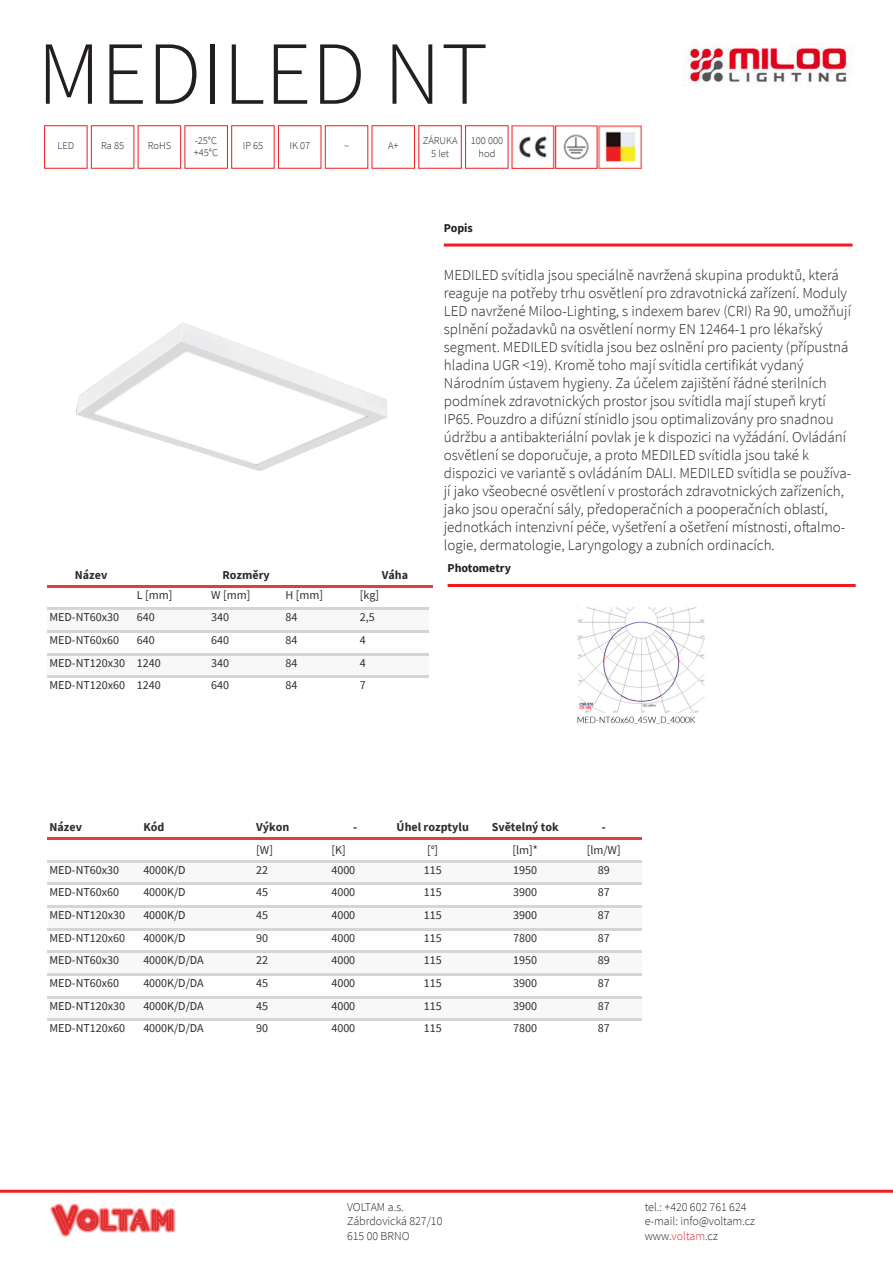
<style>
.page{position:relative;width:893px;height:1263px;background:#fff}
.page>*{position:absolute;margin:0;border:0;box-sizing:border-box;transform-origin:0 0}
.t1{font:300 90px "Source Sans Pro";color:#231f20}
.t2{font:300 15px/18px "Source Sans Pro";color:#231f20}
.t3{font:12px "Source Sans Pro";letter-spacing:-.005em;color:#2a2e31}
.t4{font:300 12px/14.4px "Source Sans Pro";color:#231f20}
.t5{font:700 12px "Source Sans Pro";color:#2a2e31}
.t6{font:700 12px "Source Sans Pro";color:#231f20}
.t7{font:300 10.5px/12.6px "Source Sans Pro";color:#231f20;text-align:center}
.s1{color:#ee1d23}
</style>
<div class="page">
<hr style="left:0;top:1190px;width:893px;height:3px;background:#ee1d23">
<hr style="left:448px;top:584px;width:408px;height:3px;background:#ee1d23">
<svg style="left:444px;top:243px;width:408px;height:4px;background:#f15358"></svg>
<div style="left:44px;top:125px;width:43px;height:44px;border:1px solid #ee1d23"></div>
<div style="left:91px;top:125px;width:43px;height:44px;border:1px solid #ee1d23"></div>
<div style="left:138px;top:125px;width:43px;height:44px;border:1px solid #ee1d23"></div>
<div style="left:185px;top:125px;width:43px;height:44px;border:1px solid #ee1d23"></div>
<div style="left:231px;top:125px;width:44px;height:44px;border:1px solid #ee1d23"></div>
<div style="left:278px;top:125px;width:43px;height:44px;border:1px solid #ee1d23"></div>
<div style="left:372px;top:125px;width:43px;height:44px;border:1px solid #ee1d23"></div>
<div style="left:325px;top:125px;width:43px;height:44px;border:1px solid #ee1d23"></div>
<div style="left:418px;top:125px;width:44px;height:44px;border:1px solid #ee1d23"></div>
<div style="left:465px;top:125px;width:43px;height:44px;border:1px solid #ee1d23"></div>
<img style="left:511px;top:125px;width:131px;height:44px">
<img style="left:684px;top:43px;width:169px;height:43px">
<img style="left:50px;top:1203px;width:126px;height:34px">
<div style="left:48px;top:609px;width:384px;height:23px;background:#f7f8f7"></div>
<div style="left:48px;top:654px;width:384px;height:23px;background:#f7f8f7"></div>
<hr style="left:47px;top:585px;width:385px;height:2px;background:#e33e3e">
<hr style="left:47px;top:607px;width:385px;height:3px;background:#d4d6d4">
<hr style="left:47px;top:630px;width:385px;height:3px;background:#d4d6d4">
<hr style="left:47px;top:653px;width:385px;height:3px;background:#d4d6d4">
<hr style="left:47px;top:675px;width:385px;height:3px;background:#d4d6d4">
<div style="left:48px;top:861px;width:593px;height:23px;background:#f7f8f7"></div>
<div style="left:48px;top:906px;width:593px;height:23px;background:#f7f8f7"></div>
<div style="left:48px;top:952px;width:593px;height:22px;background:#f7f8f7"></div>
<div style="left:48px;top:997px;width:593px;height:23px;background:#f7f8f7"></div>
<hr style="left:47px;top:837px;width:594px;height:3px;background:#e33e3e">
<hr style="left:47px;top:859px;width:594px;height:3px;background:#d4d6d4">
<hr style="left:47px;top:882px;width:594px;height:3px;background:#d4d6d4">
<hr style="left:47px;top:905px;width:594px;height:3px;background:#d4d6d4">
<hr style="left:47px;top:927px;width:594px;height:3px;background:#d4d6d4">
<hr style="left:47px;top:950px;width:594px;height:3px;background:#d4d6d4">
<hr style="left:47px;top:973px;width:594px;height:3px;background:#d4d6d4">
<hr style="left:47px;top:996px;width:594px;height:2px;background:#d4d6d4">
<hr style="left:47px;top:1018px;width:594px;height:3px;background:#d4d6d4">
<img style="left:76px;top:322px;width:311px;height:149px">
<img style="left:429px;top:607px;width:276px;height:117px">
<h1 class="t1" style="left:37px;top:19px;width:452px">MEDILED NT</h1>
<p class="t7" style="left:58px;top:139px;width:18px">LED</p>
<p class="t7" style="left:101px;top:139px;width:25px">Ra 85</p>
<p class="t7" style="left:148px;top:139px;width:25px">RoHS</p>
<p class="t7" style="left:194px;top:134px;width:26px;text-align:left">-25°C +45°C</p>
<p class="t7" style="left:243px;top:139px;width:22px">IP 65</p>
<p class="t7" style="left:290px;top:139px;width:22px">IK 07</p>
<p class="t4" style="left:344px;top:139px;width:7px">~</p>
<p class="t7" style="left:388px;top:139px;width:12px">A+</p>
<p class="t7" style="left:423px;top:135px;width:36px">ZÁRUKA<br>5 let</p>
<p class="t7" style="left:471px;top:135px;width:34px">100 000 hod</p>
<p class="t5" style="left:75px;top:567px;width:34px">Název</p>
<p class="t5" style="left:223px;top:567px;width:49px">Rozměry</p>
<p class="t5" style="left:382px;top:567px;width:28px">Váha</p>
<p class="t3" style="left:137px;top:587px;width:37px">L [mm]</p>
<p class="t3" style="left:211px;top:587px;width:41px">W [mm]</p>
<p class="t3" style="left:286px;top:587px;width:39px">H [mm]</p>
<p class="t3" style="left:360px;top:587px;width:21px">[kg]</p>
<p class="t3" style="left:49px;top:610px;width:71px">MED-NT60x30</p>
<p class="t3" style="left:137px;top:610px;width:19px">640</p>
<p class="t3" style="left:211px;top:610px;width:19px">340</p>
<p class="t3" style="left:286px;top:610px;width:13px">84</p>
<p class="t3" style="left:360px;top:610px;width:16px">2,5</p>
<p class="t3" style="left:49px;top:632px;width:71px">MED-NT60x60</p>
<p class="t3" style="left:137px;top:632px;width:19px">640</p>
<p class="t3" style="left:211px;top:632px;width:19px">640</p>
<p class="t3" style="left:286px;top:632px;width:13px">84</p>
<p class="t3" style="left:360px;top:632px;width:7px">4</p>
<p class="t3" style="left:49px;top:655px;width:113px">MED-NT120x30 1240</p>
<p class="t3" style="left:211px;top:655px;width:19px">340</p>
<p class="t3" style="left:286px;top:655px;width:13px">84</p>
<p class="t3" style="left:360px;top:655px;width:7px">4</p>
<p class="t3" style="left:49px;top:678px;width:113px">MED-NT120x60 1240</p>
<p class="t3" style="left:211px;top:678px;width:19px">640</p>
<p class="t3" style="left:286px;top:678px;width:13px">84</p>
<p class="t3" style="left:360px;top:678px;width:7px">7</p>
<p class="t6" style="left:444px;top:220px;width:31px">Popis</p>
<p class="t2" style="left:444px;top:266px;width:409px">MEDILED svítidla jsou speciálně navržená skupina produktů, která reaguje na potřeby trhu osvětlení pro zdravotnická zařízení. Moduly LED navržené Miloo-Lighting, s indexem barev (CRI) Ra 90, umožňují splnění požadavků na osvětlení normy EN 12464-1 pro lékařský segment. MEDILED svítidla jsou bez oslnění pro pacienty (přípustná hladina UGR &lt;19). Kromě toho mají svítidla certifikát vydaný Národním ústavem hygieny. Za účelem zajištění řádné sterilních podmínek zdravotnických prostor jsou svítidla mají stupeň krytí IP65. Pouzdro a difúzní stínidlo jsou optimalizovány pro snadnou údržbu a antibakteriální povlak je k dispozici na vyžádání. Ovládání osvětlení se doporučuje, a proto MEDILED svítidla jsou také k dispozici ve variantě s ovládáním DALI. MEDILED svítidla se používa&shy;jí jako všeobecné osvětlení v prostorách zdravotnických zařízeních, jako jsou operační sály, předoperačních a pooperačních oblastí, jednotkách intenzivní péče, vyšetření a ošetření místnosti, oftalmo&shy;logie, dermatologie, Laryngology a zubních ordinacích.</p>
<p class="t6" style="left:448px;top:560px;width:65px">Photometry</p>
<p class="t5" style="left:49px;top:819px;width:34px">Název</p>
<p class="t5" style="left:143px;top:819px;width:22px">Kód</p>
<p class="t5" style="left:256px;top:819px;width:35px">Výkon</p>
<p class="t5" style="left:353px;top:819px;width:6px">-</p>
<p class="t5" style="left:397px;top:819px;width:74px">Úhel rozptylu</p>
<p class="t5" style="left:492px;top:819px;width:69px">Světelný tok</p>
<p class="t5" style="left:602px;top:819px;width:6px">-</p>
<p class="t3" style="left:256px;top:842px;width:18px">[W]</p>
<p class="t3" style="left:331px;top:842px;width:16px">[K]</p>
<p class="t3" style="left:427px;top:842px;width:13px">[°]</p>
<p class="t3" style="left:513px;top:842px;width:27px">[lm]*</p>
<p class="t3" style="left:587px;top:842px;width:36px">[lm/W]</p>
<p class="t3" style="left:49px;top:862px;width:71px">MED-NT60x30</p>
<p class="t3" style="left:143px;top:862px;width:44px">4000K/D</p>
<p class="t3" style="left:256px;top:862px;width:13px">22</p>
<p class="t3" style="left:331px;top:862px;width:25px">4000</p>
<p class="t3" style="left:424px;top:862px;width:19px">115</p>
<p class="t3" style="left:513px;top:862px;width:25px">1950</p>
<p class="t3" style="left:598px;top:862px;width:13px">89</p>
<p class="t3" style="left:49px;top:885px;width:71px">MED-NT60x60</p>
<p class="t3" style="left:143px;top:885px;width:44px">4000K/D</p>
<p class="t3" style="left:256px;top:885px;width:13px">45</p>
<p class="t3" style="left:331px;top:885px;width:25px">4000</p>
<p class="t3" style="left:424px;top:885px;width:19px">115</p>
<p class="t3" style="left:513px;top:885px;width:25px">3900</p>
<p class="t3" style="left:598px;top:885px;width:13px">87</p>
<p class="t3" style="left:49px;top:907px;width:77px">MED-NT120x30</p>
<p class="t3" style="left:143px;top:907px;width:44px">4000K/D</p>
<p class="t3" style="left:256px;top:907px;width:13px">45</p>
<p class="t3" style="left:331px;top:907px;width:25px">4000</p>
<p class="t3" style="left:424px;top:907px;width:19px">115</p>
<p class="t3" style="left:513px;top:907px;width:25px">3900</p>
<p class="t3" style="left:598px;top:907px;width:13px">87</p>
<p class="t3" style="left:49px;top:930px;width:77px">MED-NT120x60</p>
<p class="t3" style="left:143px;top:930px;width:44px">4000K/D</p>
<p class="t3" style="left:256px;top:930px;width:13px">90</p>
<p class="t3" style="left:331px;top:930px;width:25px">4000</p>
<p class="t3" style="left:424px;top:930px;width:19px">115</p>
<p class="t3" style="left:513px;top:930px;width:25px">7800</p>
<p class="t3" style="left:598px;top:930px;width:13px">87</p>
<p class="t3" style="left:49px;top:953px;width:71px">MED-NT60x30</p>
<p class="t3" style="left:143px;top:953px;width:62px">4000K/D/DA</p>
<p class="t3" style="left:256px;top:953px;width:13px">22</p>
<p class="t3" style="left:331px;top:953px;width:25px">4000</p>
<p class="t3" style="left:424px;top:953px;width:19px">115</p>
<p class="t3" style="left:513px;top:953px;width:25px">1950</p>
<p class="t3" style="left:598px;top:953px;width:13px">89</p>
<p class="t3" style="left:49px;top:975px;width:71px">MED-NT60x60</p>
<p class="t3" style="left:143px;top:975px;width:62px">4000K/D/DA</p>
<p class="t3" style="left:256px;top:975px;width:13px">45</p>
<p class="t3" style="left:331px;top:975px;width:25px">4000</p>
<p class="t3" style="left:424px;top:975px;width:19px">115</p>
<p class="t3" style="left:513px;top:975px;width:25px">3900</p>
<p class="t3" style="left:598px;top:975px;width:13px">87</p>
<p class="t3" style="left:49px;top:998px;width:77px">MED-NT120x30</p>
<p class="t3" style="left:143px;top:998px;width:62px">4000K/D/DA</p>
<p class="t3" style="left:256px;top:998px;width:13px">45</p>
<p class="t3" style="left:331px;top:998px;width:25px">4000</p>
<p class="t3" style="left:424px;top:998px;width:19px">115</p>
<p class="t3" style="left:513px;top:998px;width:25px">3900</p>
<p class="t3" style="left:598px;top:998px;width:13px">87</p>
<p class="t3" style="left:49px;top:1021px;width:77px">MED-NT120x60</p>
<p class="t3" style="left:143px;top:1021px;width:62px">4000K/D/DA</p>
<p class="t3" style="left:256px;top:1021px;width:13px">90</p>
<p class="t3" style="left:331px;top:1021px;width:25px">4000</p>
<p class="t3" style="left:424px;top:1021px;width:19px">115</p>
<p class="t3" style="left:513px;top:1021px;width:25px">7800</p>
<p class="t3" style="left:598px;top:1021px;width:13px">87</p>
<p class="t4" style="left:347px;top:1200px;width:97px">VOLTAM a.s.<br>Zábrdovická 827/10<br>615 00 BRNO</p>
<p class="t4" style="left:645px;top:1200px;width:112px">tel.: +420 602 761 624 e-mail: info@voltam.cz www.<span class="s1">voltam</span>.cz</p>
</div>
